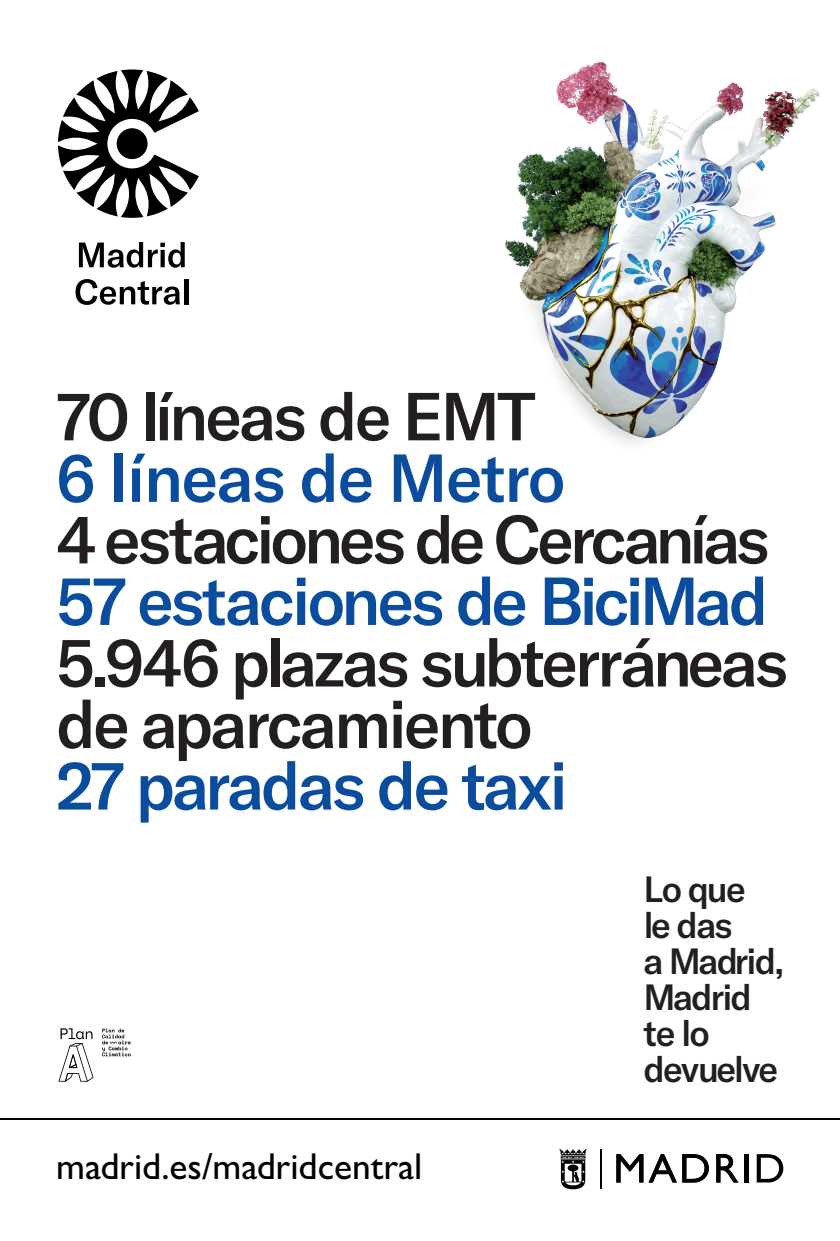
<style>
.page{position:relative;width:840px;height:1241px;background:#fff}
.page>*{position:absolute;margin:0;border:0;box-sizing:border-box;transform-origin:0 0}
.t1{font:500 66.75px/61.5px "GT America";letter-spacing:-.045em;color:#231f20}
.t2{font:500 37.5px "Gill Sans MT Pro";color:#000}
.t3{font:500 36px/36px "GT America Trial";letter-spacing:-.05em;color:#231f20}
.s1{color:#0a4d9f}
</style>
<div class="page">
<img style="left:505px;top:62px;width:315px;height:381px">
<hr style="left:0;top:1117px;width:840px;height:2px;background:#000">
<hr style="left:600px;top:1149px;width:1px;height:39px;background:#000">
<svg style="left:616px;top:1154px;width:93px;height:28px"></svg>
<svg style="left:716px;top:1154px;width:22px;height:28px"></svg>
<hr style="left:744px;top:1153px;width:4px;height:29px;background:#000">
<svg style="left:757px;top:1154px;width:26px;height:28px"></svg>
<svg style="left:559px;top:1149px;width:28px;height:39px"></svg>
<svg style="left:58px;top:69px;width:141px;height:149px"></svg>
<svg style="left:79px;top:242px;width:106px;height:26px"></svg>
<svg style="left:76px;top:279px;width:104px;height:26px"></svg>
<hr style="left:184px;top:279px;width:4px;height:25px;background:#000">
<svg style="left:59px;top:1028px;width:34px;height:53px"></svg>
<svg style="left:102px;top:1028px;width:29px;height:28px"></svg>
<p class="t1" style="left:56px;top:385px;width:733px">70 líneas de EMT<br><span class="s1">6 líneas de Metro<br></span>4 estaciones de Cercanías<br><span class="s1">57 estaciones de BiciMad<br></span>5.946 plazas subterráneas de aparcamiento<br><span class="s1">27 paradas de taxi</span></p>
<p class="t2" style="left:56px;top:1143px;width:368px">madrid.es/madridcentral</p>
<p class="t3" style="left:643px;top:874px;width:142px">Lo que<br>le dás<br>a Madrid,<br>Madrid te lo devuelve</p>
</div>
